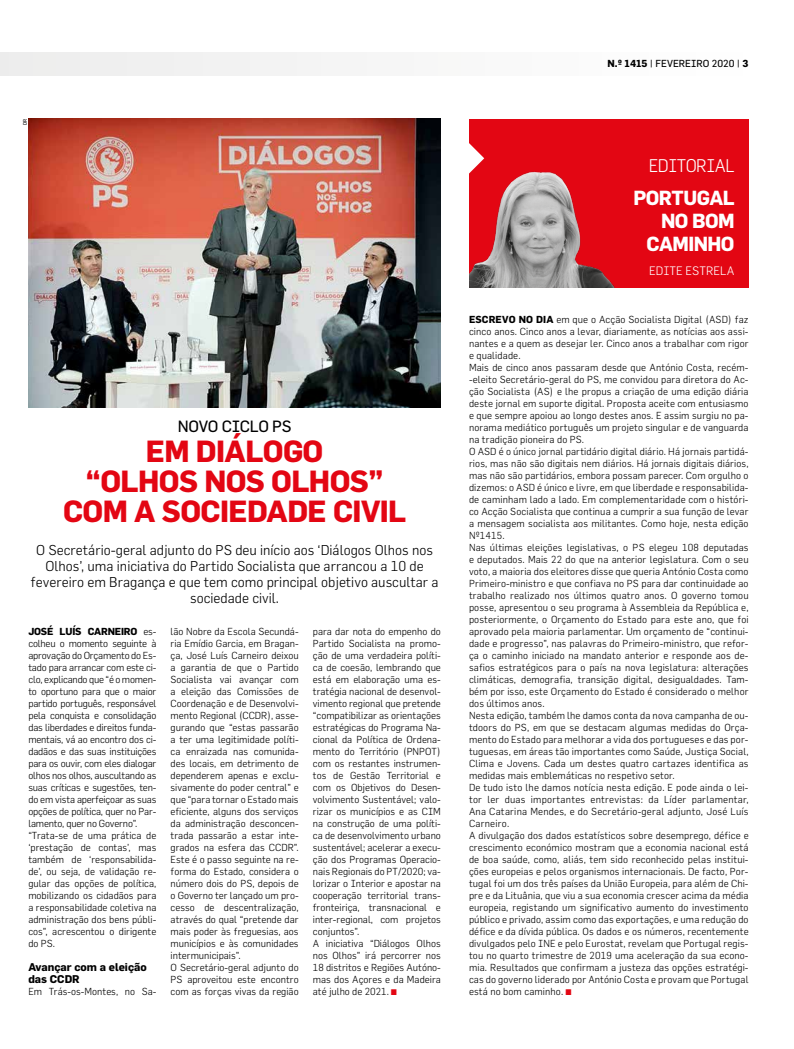
<style>
.page{position:relative;width:794px;height:1049px;background:#fff}
.page>*{position:absolute;margin:0;border:0;box-sizing:border-box;transform-origin:0 0}
.t1{font:700 30px/30px "Flama";letter-spacing:-.02em;color:#e30613;text-align:center}
.t2{font:700 20px/23px "Flama";letter-spacing:-.03em;color:#fff;text-align:right}
.t3{font:300 18px "Flama";letter-spacing:-.03em;color:#fff;scale:.96 1}
.t4{font:16px "Flama";letter-spacing:-.02em;color:#000}
.t5{font:300 14px/16px "Flama";color:#000;text-align:center}
.t6{font:300 12px "Flama";color:#fff}
.t7{font:700 11px/12px "Flama";color:#000}
.t8{font:300 10px/12px "Flama";letter-spacing:.01em;color:#000}
.t9{font:300 10px/12px "Flama";letter-spacing:-.02em;color:#000}
.t10{font:10px "Flama";color:#000}
.t11{font:5px "Flama";color:#000}
.s1{font-weight:700}
.s2{font-weight:700;font-size:8px;color:#e30613}
.s3{font-style:inherit}
</style>
<div class="page">
<div style="left:0;top:52px;width:748px;height:23px;background:#f6f6f6"></div>
<div style="left:469px;top:119px;width:279px;height:168px;background:#e30613"></div>
<img style="left:469px;top:171px;width:146px;height:116px">
<svg style="left:469px;top:143px;width:15px;height:31px"></svg>
<img style="left:28px;top:119px;width:413px;height:288px">
<p class="t11" style="left:22px;top:125px;width:8px;rotate:-90deg">DR</p>
<h3 class="t4" style="left:178px;top:416px;width:115px">NOVO CICLO PS</h3>
<h1 class="t1" style="left:63px;top:435px;width:345px">EM DIÁLOGO<br>“OLHOS NOS OLHOS”<br>COM A SOCIEDADE CIVIL</h1>
<h3 class="t5" style="left:31px;top:542px;width:409px">O Secretário-geral adjunto do PS deu início aos ‘Diálogos Olhos nos Olhos’, uma iniciativa do Partido Socialista que arrancou a 10 de fevereiro em Bragança e que tem como principal objetivo auscultar a sociedade civil.</h3>
<p class="t9" style="left:28px;top:625px;width:130px"><span class="s1">JOSÉ LUÍS CARNEIRO</span> es&shy;colheu o momento seguinte à aprovação do Orçamento do Es&shy;tado para arrancar com este ci&shy;clo, explicando que “é o momen&shy;to oportuno para que o maior partido português, responsável pela conquista e consolidação das liberdades e direitos funda&shy;mentais, vá ao encontro dos ci&shy;dadãos e das suas instituições para os ouvir, com eles dialogar olhos nos olhos, auscultando as suas críticas e sugestões, ten&shy;do em vista aperfeiçoar as suas opções de política, quer no Par&shy;lamento, quer no Governo”. “Trata-se de uma prática de ‘prestação de contas’, mas também de ‘responsabilida&shy;de’, ou seja, de validação re&shy;gular das opções de política, mobilizando os cidadãos para a responsabilidade coletiva na administração dos bens públi&shy;cos”, acrescentou o dirigente do PS.</p>
<p class="t7" style="left:28px;top:961px;width:120px">Avançar com a eleição das CCDR</p>
<p class="t8" style="left:28px;top:985px;width:130px">Em Trás-os-Montes, no Sa-</p>
<p class="t8" style="left:171px;top:625px;width:130px">lão Nobre da Escola Secundá&shy;ria Emídio Garcia, em Bragan&shy;ça, José Luís Carneiro deixou a garantia de que o Partido<br>Socialista vai avançar com a eleição das Comissões de<br>Coordenação e de Desenvolvi&shy;mento Regional (CCDR), asse&shy;gurando que “estas passarão a ter uma legitimidade políti&shy;ca enraizada nas comunida&shy;des locais, em detrimento de dependerem apenas e exclu&shy;sivamente do poder central” e que “para tornar o Estado mais eficiente, alguns dos serviços da administração desconcen&shy;trada passarão a estar inte&shy;grados na esfera das CCDR”.<br>Este é o passo seguinte na re&shy;forma do Estado, considera o número dois do PS, depois de o Governo ter lançado um pro&shy;cesso de descentralização, através do qual “pretende dar mais poder às freguesias, aos municípios e às comunidades intermunicipais”.<br>O Secretário-geral adjunto do<br>PS aproveitou este encontro com as forças vivas da região</p>
<p class="t8" style="left:313px;top:625px;width:130px">para dar nota do empenho do<br>Partido Socialista na promo&shy;ção de uma verdadeira políti&shy;ca de coesão, lembrando que está em elaboração uma es&shy;tratégia nacional de desenvol&shy;vimento regional que pretende “compatibilizar as orientações estratégicas do Programa Na&shy;cional da Política de Ordena&shy;mento do Território (PNPOT) com os restantes instrumen&shy;tos de Gestão Territorial e com os Objetivos do Desen&shy;volvimento Sustentável; valo&shy;rizar os municípios e as CIM na construção de uma políti&shy;ca de desenvolvimento urbano sustentável; acelerar a execu&shy;ção dos Programas Operacio&shy;nais Regionais do PT/2020; va&shy;lorizar o Interior e apostar na cooperação territorial trans&shy;fronteiriça, transnacional e inter-regional, com projetos conjuntos”.<br>A iniciativa “Diálogos Olhos nos Olhos” irá percorrer nos<br>18 distritos e Regiões Autóno&shy;mas dos Açores e da Madeira até julho de 2021. <span class="s2">^</span></p>
<p class="t10" style="left:607px;top:57px;width:143px"><span class="s1">N.º 1415</span> <span class="s3">|</span> FEVEREIRO 2020 | <span class="s1">3</span></p>
<h3 class="t3" style="left:649px;top:155px;width:91px">EDITORIAL</h3>
<h2 class="t2" style="left:633px;top:186px;width:102px">PORTUGAL<br>NO BOM<br>CAMINHO</h2>
<p class="t6" style="left:649px;top:264px;width:87px">EDITE ESTRELA</p>
<p class="t8" style="left:469px;top:313px;width:281px"><span class="s1">ESCREVO NO DIA</span> em que o Acção Socialista Digital (ASD) faz cinco anos. Cinco anos a levar, diariamente, as notícias aos assi&shy;nantes e a quem as desejar ler. Cinco anos a trabalhar com rigor e qualidade.<br>Mais de cinco anos passaram desde que António Costa, recém--eleito Secretário-geral do PS, me convidou para diretora do Ac&shy;ção Socialista (AS) e lhe propus a criação de uma edição diária deste jornal em suporte digital. Proposta aceite com entusiasmo e que sempre apoiou ao longo destes anos. E assim surgiu no pa&shy;norama mediático português um projeto singular e de vanguarda na tradição pioneira do PS.<br>O ASD é o único jornal partidário digital diário. Há jornais partidá&shy;rios, mas não são digitais nem diários. Há jornais digitais diários, mas não são partidários, embora possam parecer. Com orgulho o dizemos: o ASD é único e livre, em que liberdade e responsabilida&shy;de caminham lado a lado. Em complementaridade com o históri&shy;co Acção Socialista que continua a cumprir a sua função de levar a mensagem socialista aos militantes. Como hoje, nesta edição Nº1415.<br>Nas últimas eleições legislativas, o PS elegeu 108 deputadas e deputados. Mais 22 do que na anterior legislatura. Com o seu voto, a maioria dos eleitores disse que queria António Costa como Primeiro-ministro e que confiava no PS para dar continuidade ao trabalho realizado nos últimos quatro anos. O governo tomou posse, apresentou o seu programa à Assembleia da República e, posteriormente, o Orçamento do Estado para este ano, que foi aprovado pela maioria parlamentar. Um orçamento de “continui&shy;dade e progresso”, nas palavras do Primeiro-ministro, que refor&shy;ça o caminho iniciado na mandato anterior e responde aos de&shy;safios estratégicos para o país na nova legislatura: alterações climáticas, demografia, transição digital, desigualdades. Tam&shy;bém por isso, este Orçamento do Estado é considerado o melhor dos últimos anos.<br>Nesta edição, também lhe damos conta da nova campanha de ou&shy;tdoors do PS, em que se destacam algumas medidas do Orça&shy;mento do Estado para melhorar a vida dos portugueses e das por&shy;tuguesas, em áreas tão importantes como Saúde, Justiça Social, Clima e Jovens. Cada um destes quatro cartazes identifica as medidas mais emblemáticas no respetivo setor.<br>De tudo isto lhe damos notícia nesta edição. E pode ainda o lei&shy;tor ler duas importantes entrevistas: da Líder parlamentar, Ana Catarina Mendes, e do Secretário-geral adjunto, José Luís Carneiro.<br>A divulgação dos dados estatísticos sobre desemprego, défice e crescimento económico mostram que a economia nacional está de boa saúde, como, aliás, tem sido reconhecido pelas institui&shy;ções europeias e pelos organismos internacionais. De facto, Por&shy;tugal foi um dos três países da União Europeia, para além de Chi&shy;pre e da Lituânia, que viu a sua economia crescer acima da média europeia, registando um significativo aumento do investimento público e privado, assim como das exportações, e uma redução do défice e da dívida pública. Os dados e os números, recentemente divulgados pelo INE e pelo Eurostat, revelam que Portugal regis&shy;tou no quarto trimestre de 2019 uma aceleração da sua econo&shy;mia. Resultados que confirmam a justeza das opções estratégi&shy;cas do governo liderado por António Costa e provam que Portugal está no bom caminho. <span class="s2">^</span></p>
</div>
